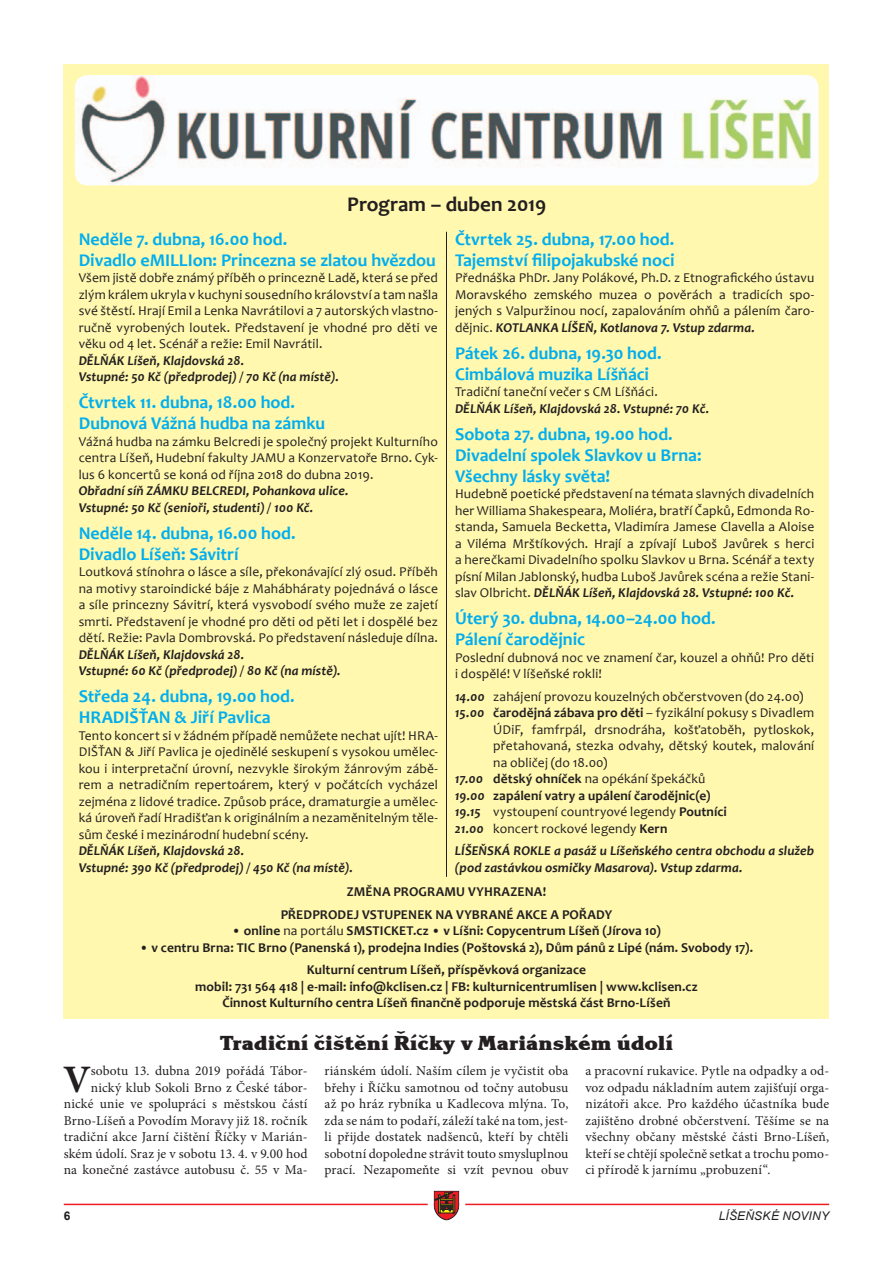
<style>
.page{position:relative;width:893px;height:1263px;background:#fff}
.page>*{position:absolute;margin:0;border:0;box-sizing:border-box;transform-origin:0 0}
.t1{font:700 38.85px "Minion Pro";color:#231f20}
.t2{font:800 21px "Korinna Itc TEE";color:#231f20}
.t3{font:700 21px "Candara";letter-spacing:-.005em;color:#231f20}
.t4{font:700 18px/21px "Candara";color:#00aeef}
.t5{font:13.5px/16.5px "Candara";letter-spacing:.01em;color:#231f20;text-align:justify}
.t6{font:13.5px/16.5px "Minion Pro";letter-spacing:.01em;color:#231f20;text-align:justify}
.t7{font:700 13.5px/22.5px "Candara";letter-spacing:.01em;color:#231f20;text-align:center}
.t8{font:italic 700 13.5px/16.5px "Candara";letter-spacing:.005em;color:#231f20}
.t9{font:italic 12px "Arial";letter-spacing:.015em;color:#231f20}
.t10{font:700 12px "Arial";color:#231f20}
.s1{font-weight:700;font-style:italic}
.s2{font-weight:700}
.s3{font-style:italic}
.s4{font-weight:400}
</style>
<div class="page">
<div style="left:64px;top:64px;width:765px;height:954px;background:#fff8ae"></div>
<img style="left:75px;top:75px;width:744px;height:110px">
<hr style="left:446px;top:232px;width:1px;height:645px;background:#231f20">
<hr style="left:64px;top:1204px;width:765px;height:1px;background:#ee1d23">
<svg style="left:425px;top:1190px;width:43px;height:31px"></svg>
<h2 class="t3" style="left:347px;top:191px;width:200px">Program – duben 2019</h2>
<h3 class="t4" style="left:79px;top:228px;width:359px">Neděle 7. dubna, 16.00 hod.<br>Divadlo eMILLIon: Princezna se zlatou hvězdou</h3>
<p class="t5" style="left:79px;top:270px;width:361px">Všem jistě dobře známý příběh o princezně Ladě, která se před zlým králem ukryla v kuchyni sousedního království a tam našla své štěstí. Hrají Emil a Lenka Navrátilovi a 7 autorských vlastno&shy;ručně vyrobených loutek. Představení je vhodné pro děti ve věku od 4 let. Scénář a režie: Emil Navrátil.</p>
<p class="t8" style="left:79px;top:352px;width:262px">DĚLŇÁK Líšeň, Klajdovská 28.<br>Vstupné: 50 Kč (předprodej) / 70 Kč (na místě).</p>
<h3 class="t4" style="left:79px;top:392px;width:248px">Čtvrtek 11. dubna, 18.00 hod.<br>Dubnová Vážná hudba na zámku</h3>
<p class="t5" style="left:79px;top:433px;width:361px">Vážná hudba na zámku Belcredi je společný projekt Kulturního centra Líšeň, Hudební fakulty JAMU a Konzervatoře Brno. Cyk&shy;lus 6 koncertů se koná od října 2018 do dubna 2019.</p>
<p class="t8" style="left:79px;top:482px;width:271px">Obřadní síň ZÁMKU BELCREDI, Pohankova ulice.<br>Vstupné: 50 Kč (senioři, studenti) / 100 Kč.</p>
<h3 class="t4" style="left:79px;top:522px;width:218px">Neděle 14. dubna, 16.00 hod.<br>Divadlo Líšeň: Sávitrí</h3>
<p class="t5" style="left:79px;top:564px;width:361px">Loutková stínohra o lásce a síle, překonávající zlý osud. Příběh na motivy staroindické báje z Mahábháraty pojednává o lásce a síle princezny Sávitrí, která vysvobodí svého muže ze zajetí smrti. Představení je vhodné pro děti od pěti let i dospělé bez dětí. Režie: Pavla Dombrovská. Po představení následuje dílna.</p>
<p class="t8" style="left:79px;top:646px;width:264px">DĚLŇÁK Líšeň, Klajdovská 28.<br>Vstupné: 60 Kč (předprodej) / 80 Kč (na místě).</p>
<h3 class="t4" style="left:79px;top:686px;width:218px">Středa 24. dubna, 19.00 hod.<br>HRADIŠŤAN &amp; Jiří Pavlica</h3>
<p class="t5" style="left:79px;top:727px;width:361px">Tento koncert si v žádném případě nemůžete nechat ujít! HRA-DIŠŤAN &amp; Jiří Pavlica je ojedinělé seskupení s vysokou umělec&shy;kou i interpretační úrovní, nezvykle širokým žánrovým zábě&shy;rem a netradičním repertoárem, který v počátcích vycházel zejména z lidové tradice. Způsob práce, dramaturgie a umělec&shy;ká úroveň řadí Hradišťan k originálním a nezaměnitelným těle&shy;sům české i mezinárodní hudební scény.</p>
<p class="t8" style="left:79px;top:842px;width:276px">DĚLŇÁK Líšeň, Klajdovská 28.<br>Vstupné: 390 Kč (předprodej) / 450 Kč (na místě).</p>
<h3 class="t4" style="left:455px;top:228px;width:221px">Čtvrtek 25. dubna, 17.00 hod.<br>Tajemství filipojakubské noci</h3>
<p class="t5" style="left:455px;top:270px;width:361px">Přednáška PhDr. Jany Polákové, Ph.D. z Etnografického ústavu Moravského zemského muzea o pověrách a tradicích spo&shy;jených s Valpuržinou nocí, zapalováním ohňů a pálením čaro&shy;dějnic. <span class="s1">KOTLANKA LÍŠEŇ, Kotlanova 7. Vstup zdarma.</span></p>
<h3 class="t4" style="left:455px;top:342px;width:208px">Pátek 26. dubna, 19.30 hod.<br>Cimbálová muzika Líšňáci</h3>
<p class="t5" style="left:455px;top:384px;width:204px">Tradiční taneční večer s CM Líšňáci.</p>
<p class="t8" style="left:455px;top:400px;width:256px">DĚLŇÁK Líšeň, Klajdovská 28. Vstupné: 70 Kč.</p>
<h3 class="t4" style="left:455px;top:423px;width:248px">Sobota 27. dubna, 19.00 hod.<br>Divadelní spolek Slavkov u Brna:<br>Všechny lásky světa!</h3>
<p class="t5" style="left:455px;top:486px;width:361px">Hudebně poetické představení na témata slavných divadelních her Williama Shakespeara, Moliéra, bratří Čapků, Edmonda Ro&shy;standa, Samuela Becketta, Vladimíra Jamese Clavella a Aloise a Viléma Mrštíkových. Hrají a zpívají Luboš Javůrek s herci a herečkami Divadelního spolku Slavkov u Brna. Scénář a texty písní Milan Jablonský, hudba Luboš Javůrek scéna a režie Stani&shy;slav Olbricht. <span class="s1">DĚLŇÁK Líšeň, Klajdovská 28. Vstupné: 100 Kč.</span></p>
<h3 class="t4" style="left:455px;top:608px;width:262px">Úterý 30. dubna, 14.00–24.00 hod.<br>Pálení čarodějnic</h3>
<p class="t5" style="left:455px;top:649px;width:361px">Poslední dubnová noc ve znamení čar, kouzel a ohňů! Pro děti i dospělé! V líšeňské rokli!</p>
<p class="t5" style="left:455px;top:688px;width:350px"><span class="s1">14.00</span> zahájení provozu kouzelných občerstvoven (do 24.00)</p>
<p class="t5" style="left:455px;top:705px;width:361px"><span class="s1">15.00</span> <span class="s2">čarodějná zábava pro děti</span> – fyzikální pokusy s Divadlem</p>
<p class="t5" style="left:493px;top:721px;width:322px">ÚDiF, famfrpál, drsnodráha, košťatoběh, pytloskok,</p>
<p class="t5" style="left:493px;top:738px;width:322px">přetahovaná, stezka odvahy, dětský koutek, malování</p>
<p class="t5" style="left:493px;top:754px;width:116px">na obličej (do 18.00)</p>
<p class="t5" style="left:455px;top:771px;width:252px"><span class="s1">17.00</span> <span class="s2">dětský ohníček</span> na opékání špekáčků</p>
<p class="t7" style="left:455px;top:784px;width:257px"><span class="s3">19.00</span> zapálení vatry a upálení čarodějnic(e)</p>
<p class="t5" style="left:455px;top:803px;width:273px"><span class="s1">19.15</span> vystoupení countryové legendy <span class="s2">Poutníci</span></p>
<p class="t5" style="left:455px;top:820px;width:214px"><span class="s1">21.00</span> koncert rockové legendy <span class="s2">Kern</span></p>
<p class="t8" style="left:455px;top:842px;width:361px">LÍŠEŇSKÁ ROKLE a pasáž u Líšeňského centra obchodu a služeb (pod zastávkou osmičky Masarova). Vstup zdarma.</p>
<p class="t7" style="left:281px;top:880px;width:333px">ZMĚNA PROGRAMU VYHRAZENA!<br>PŘEDPRODEJ VSTUPENEK NA VYBRANÉ AKCE A POŘADY</p>
<p class="t7" style="left:232px;top:919px;width:430px">• online <span class="s4">na portálu</span> SMSTICKET.cz • v Líšni: Copycentrum Líšeň (Jírova 10)</p>
<p class="t7" style="left:140px;top:936px;width:615px">• v centru Brna: TIC Brno (Panenská 1), prodejna Indies (Poštovská 2), Dům pánů z Lipé (nám. Svobody 17).<br>Kulturní centrum Líšeň, příspěvková organizace</p>
<p class="t7" style="left:195px;top:978px;width:504px;line-height:16.5px">mobil: 731 564 418 | e-mail: info@kclisen.cz | FB: kulturnicentrumlisen | www.kclisen.cz<br>Činnost Kulturního centra Líšeň finančně podporuje městská část Brno-Líšeň</p>
<h2 class="t2" style="left:220px;top:1031px;width:455px">Tradiční čištění Říčky v Mariánském údolí</h2>
<p class="t6" style="left:585px;top:1063px;width:245px">a pracovní rukavice. Pytle na odpadky a od&shy;voz odpadu nákladním autem zajišťují orga&shy;nizátoři akce. Pro každého účastníka bude zajištěno drobné občerstvení. Těšíme se na všechny občany městské části Brno-Líšeň, kteří se chtějí společně setkat a trochu pomo&shy;ci přírodě k jarnímu „probuzení“.</p>
<p class="t6" style="left:64px;top:1063px;width:245px;text-align:right">sobotu 13. dubna 2019 pořádá Tábor&shy;nický klub Sokoli Brno z České tábor&shy;nické unie ve spolupráci s městskou částí Brno-Líšeň a Povodím Moravy již 18. ročník tradiční akce Jarní čištění Říčky v Marián&shy;ském údolí. Sraz je v sobotu 13. 4. v 9.00 hod na konečné zastávce autobusu č. 55 v Ma-</p>
<p class="t6" style="left:325px;top:1063px;width:245px">riánském údolí. Naším cílem je vyčistit oba břehy i Říčku samotnou od točny autobusu až po hráz rybníka u Kadlecova mlýna. To, zda se nám to podaří, záleží také na tom, jest&shy;li přijde dostatek nadšenců, kteří by chtěli sobotní dopoledne strávit touto smysluplnou prací. Nezapomeňte si vzít pevnou obuv</p>
<h1 class="t1" style="left:63px;top:1052px;width:29px">V</h1>
<p class="t10" style="left:64px;top:1208px;width:8px">6</p>
<p class="t9" style="left:719px;top:1208px;width:112px">LÍŠEŇSKÉ NOVINY</p>
</div>
